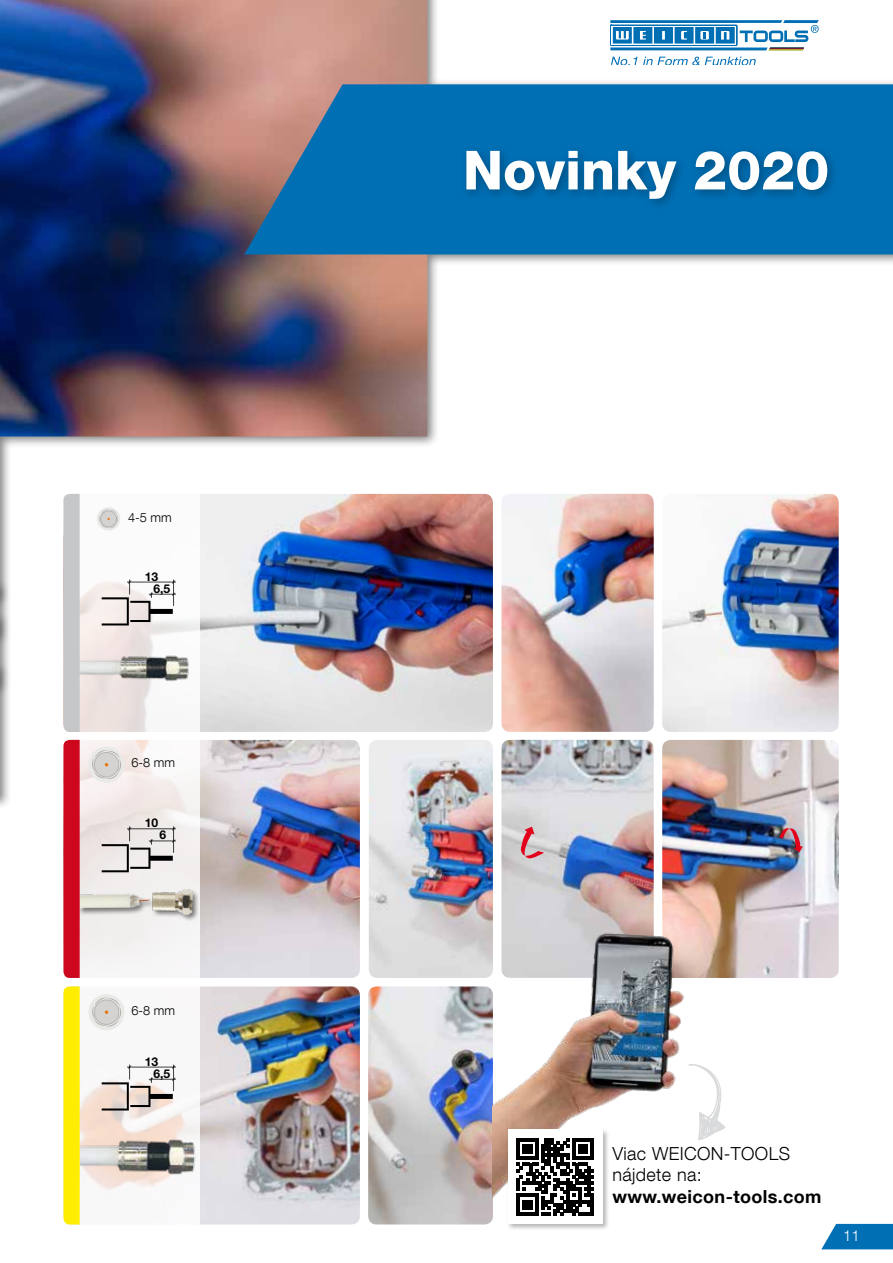
<style>
.page{position:relative;width:893px;height:1263px;background:#fff}
.page>*{position:absolute;margin:0;border:0;box-sizing:border-box;transform-origin:0 0}
.t1{font:800 54px "Helvetica Neue LT Com";color:#fff}
.t2{font:300 18px/21.6px "Helvetica Neue LT Com";letter-spacing:.02em;color:#000}
.t3{font:700 18px "Helvetica Neue LT Com";letter-spacing:.02em;color:#000}
.t4{font:300 15px "Helvetica Neue LT Com";color:#fff}
.t5{font:300 12.75px "Helvetica Neue LT Com";color:#000}
.t6{font:700 12.15px/12px "Helvetica Neue CE";color:#000}
</style>
<div class="page">
<img style="left:0;top:0;width:427px;height:798px">
<svg style="left:244px;top:84px;width:649px;height:170px;background:#1371ae"></svg>
<img style="left:662px;top:740px;width:177px;height:238px">
<img style="left:662px;top:494px;width:177px;height:238px">
<img style="left:200px;top:740px;width:160px;height:238px">
<img style="left:200px;top:494px;width:293px;height:238px">
<img style="left:501px;top:740px;width:153px;height:141px">
<svg style="left:517px;top:827px;width:27px;height:33px"></svg>
<img style="left:501px;top:494px;width:153px;height:238px">
<svg style="left:80px;top:740px;width:120px;height:229px;fill:#f3f0ef"></svg>
<svg style="left:80px;top:494px;width:120px;height:238px"></svg>
<div style="left:77px;top:889px;width:123px;height:33px;background:#000;opacity:.5"></div>
<img style="left:80px;top:887px;width:70px;height:26px">
<img style="left:151px;top:889px;width:43px;height:27px">
<svg style="left:102px;top:826px;width:74px;height:46px;background:#cdc9c8"></svg>
<img style="left:369px;top:740px;width:124px;height:238px">
<img style="left:200px;top:986px;width:160px;height:238px">
<svg style="left:80px;top:1082px;width:120px;height:108px"></svg>
<img style="left:81px;top:1135px;width:120px;height:45px">
<img style="left:80px;top:648px;width:115px;height:39px">
<svg style="left:102px;top:1064px;width:74px;height:46px"></svg>
<svg style="left:102px;top:580px;width:74px;height:45px"></svg>
<img style="left:368px;top:986px;width:125px;height:238px">
<div style="left:64px;top:740px;width:16px;height:238px;background:#cd071e"></div>
<div style="left:64px;top:494px;width:16px;height:238px;background:#c6c7c8"></div>
<svg style="left:64px;top:986px;width:16px;height:238px;background:#feed05"></svg>
<svg style="left:779px;top:824px;width:24px;height:28px"></svg>
<svg style="left:611px;top:57px;width:26px;height:8px"></svg>
<svg style="left:643px;top:57px;width:113px;height:8px"></svg>
<svg style="left:610px;top:20px;width:209px;height:30px"></svg>
<img style="left:493px;top:881px;width:255px;height:317px">
<div style="left:507px;top:1128px;width:103px;height:104px;background:#000;opacity:.3"></div>
<div style="left:508px;top:1130px;width:94px;height:94px;background:#fff"></div>
<svg style="left:517px;top:1138px;width:77px;height:77px"></svg>
<svg style="left:688px;top:1063px;width:37px;height:77px"></svg>
<div style="left:460px;top:145px;width:379px;height:66px;background:#000;opacity:.3"></div>
<div style="left:0;top:579px;width:11px;height:366px;background:#000;opacity:.3"></div>
<img style="left:0;top:535px;width:1px;height:372px">
<svg style="left:821px;top:1224px;width:72px;height:25px;background:#1b7ebc"></svg>
<svg style="left:96px;top:507px;width:25px;height:24px"></svg>
<svg style="left:88px;top:746px;width:37px;height:37px"></svg>
<svg style="left:88px;top:994px;width:37px;height:37px"></svg>
<p class="t5" style="left:128px;top:509px;width:45px">4-5 mm</p>
<p class="t6" style="left:153px;top:570px;width:18px;text-indent:-8px">13<br>6,5</p>
<p class="t5" style="left:131px;top:755px;width:45px">6-8 mm</p>
<p class="t6" style="left:145px;top:817px;width:15px">10</p>
<p class="t6" style="left:159px;top:829px;width:8px">6</p>
<p class="t5" style="left:131px;top:1002px;width:45px">6-8 mm</p>
<p class="t6" style="left:153px;top:1055px;width:18px;text-indent:-8px">13<br>6,5</p>
<h1 class="t1" style="left:463px;top:138px;width:368px">Novinky 2020</h1>
<p class="t2" style="left:612px;top:1142px;width:179px">Viac WEICON-TOOLS nájdete na:</p>
<p class="t3" style="left:612px;top:1185px;width:211px">www.weicon-tools.com</p>
<p class="t4" style="left:843px;top:1226px;width:18px">11</p>
</div>
